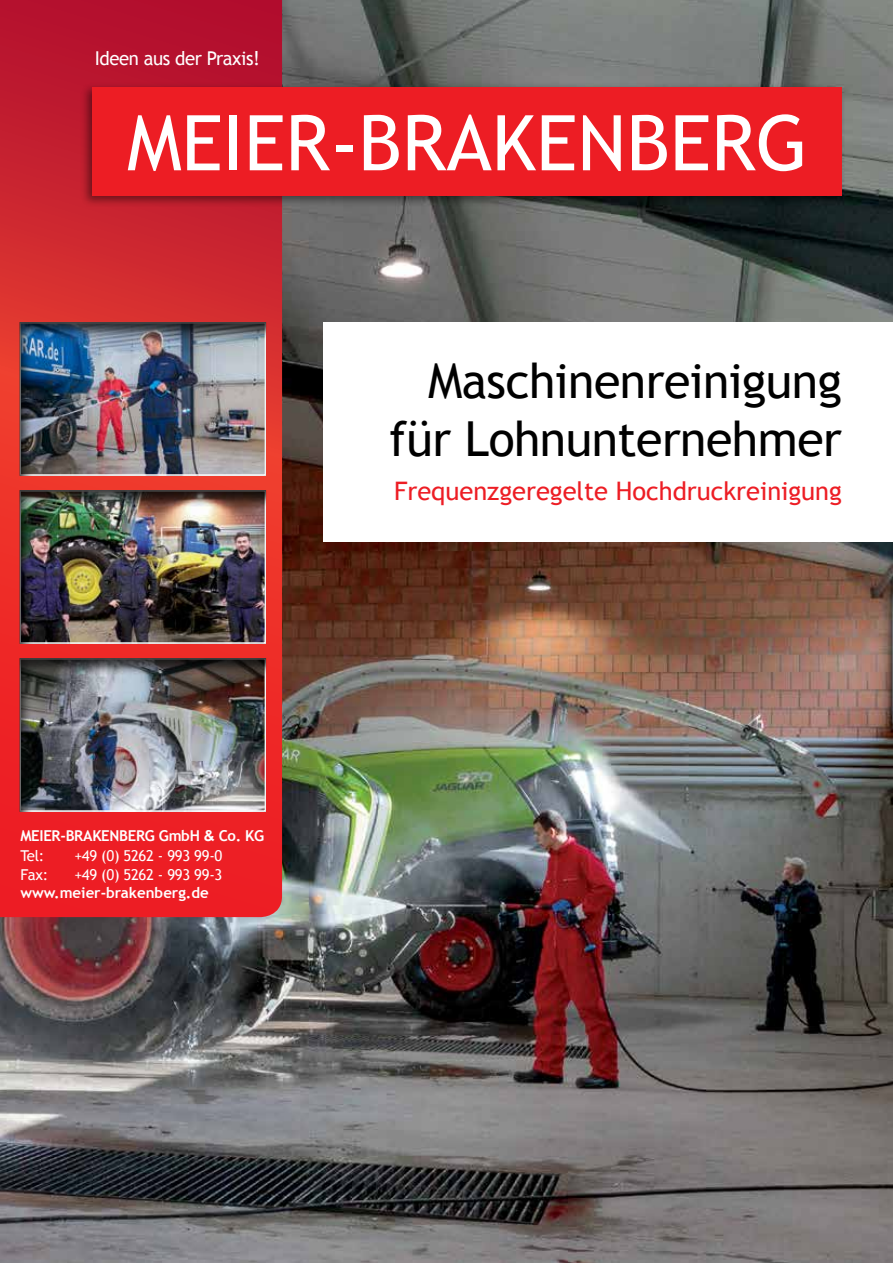
<style>
.page{position:relative;width:893px;height:1263px;background:#fff}
.page>*{position:absolute;margin:0;border:0;box-sizing:border-box;transform-origin:0 0}
.t1{font:76.8px "Trebuchet MS";color:#fff}
.t2{font:48.3px/57.9px "Trebuchet MS";letter-spacing:-.01em;color:#000;text-align:right}
.t3{font:25.5px "Trebuchet MS";color:#ed1d24}
.t4{font:19.05px "Trebuchet MS";letter-spacing:-.02em;color:#fff}
.t5{font:15px "Trebuchet MS";letter-spacing:-.02em;color:#fff}
.t6{font:700 15px/19.4px "Trebuchet MS";letter-spacing:-.02em;color:#fff}
.t7{font:700 15px "Trebuchet MS";color:#fff}
.s1{font-family:"Arial"}
.s2{font-weight:400}
</style>
<div class="page">
<img style="left:0;top:0;width:893px;height:1263px">
<svg style="left:0;top:0;width:282px;height:917px;background:#d6222b"></svg>
<div style="left:80px;top:83px;width:766px;height:125px;background:#000;opacity:.45"></div>
<div style="left:93px;top:87px;width:749px;height:109px;background:#ed1d24"></div>
<div style="left:19px;top:320px;width:249px;height:157px;background:#000;opacity:.75"></div>
<div style="left:19px;top:488px;width:249px;height:157px;background:#000;opacity:.75"></div>
<div style="left:19px;top:656px;width:249px;height:157px;background:#000;opacity:.75"></div>
<div style="left:323px;top:322px;width:570px;height:219px;background:#fff"></div>
<p class="t4" style="left:95px;top:47px;width:167px">Ideen aus der Praxis!</p>
<h1 class="t1" style="left:127px;top:98px;width:682px">MEIER-BRAKENBERG</h1>
<h2 class="t2" style="left:389px;top:353px;width:454px">Maschinenreinigung für Lohnunternehmer</h2>
<h3 class="t3" style="left:394px;top:476px;width:449px">Frequenzgeregelte Hochdruckreinigung</h3>
<p class="t6" style="left:20px;top:826px;width:245px">MEIER-BRAKENBERG GmbH <span class="s1">&amp;</span> Co. KG<br><span class="s2">Tel:</span></p>
<p class="t5" style="left:74px;top:846px;width:150px">+49 (0) 5262 - 993 99-0</p>
<p class="t5" style="left:20px;top:866px;width:29px">Fax:</p>
<p class="t5" style="left:74px;top:866px;width:150px">+49 (0) 5262 - 993 99-3</p>
<p class="t7" style="left:20px;top:883px;width:190px">www.meier-brakenberg.de</p>
</div>
